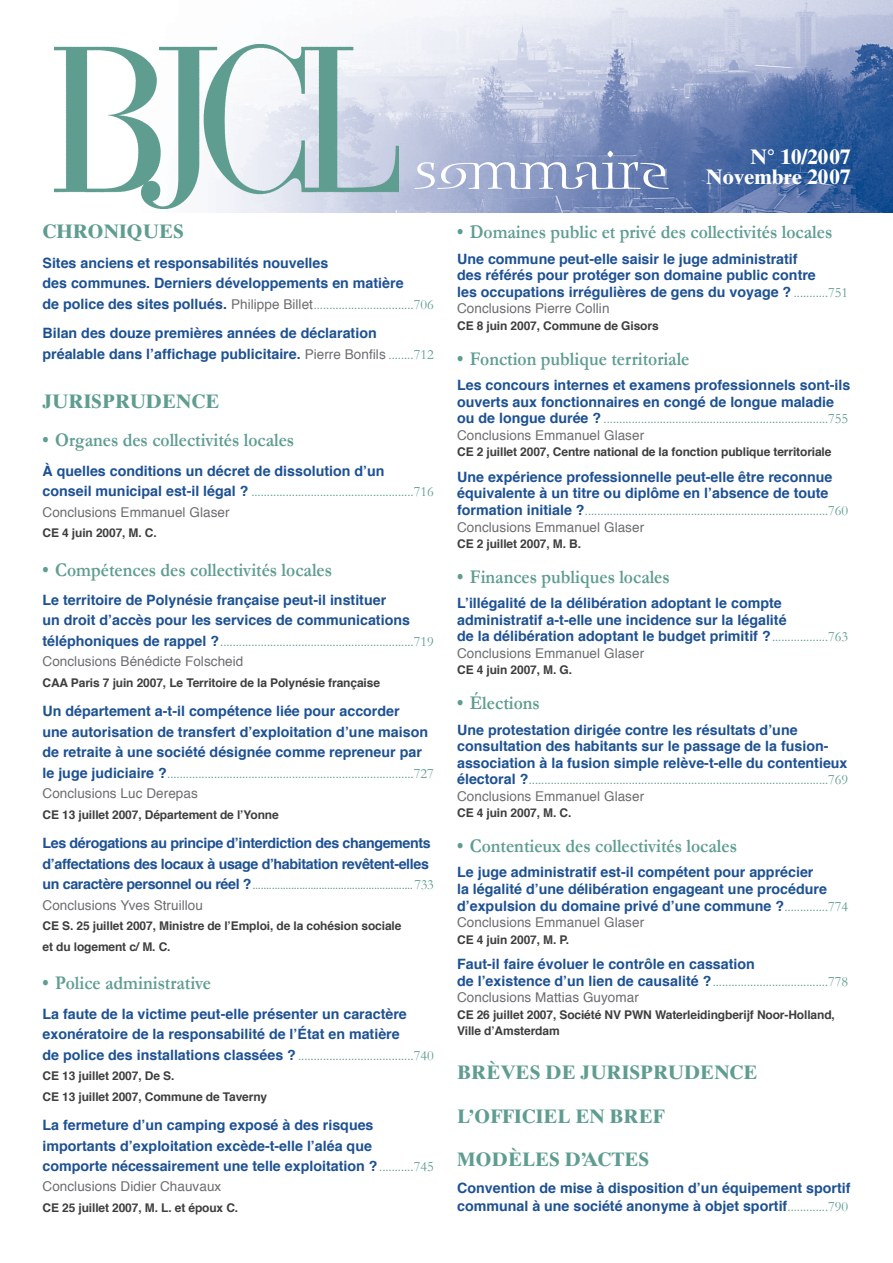
<style>
.page{position:relative;width:893px;height:1263px;background:#fff}
.page>*{position:absolute;margin:0;border:0;box-sizing:border-box;transform-origin:0 0}
.t1{font:55.2px "Blue Island Std";color:#fff}
.t2{font:700 21px/20.2px "Times Ten LT Std";color:#fff;text-align:right}
.t3{font:700 19.5px "Garamond";color:#5f9d91;scale:.9 1}
.t4{font:700 19.5px "Times Ten LT Std";color:#5f9d91}
.t5{font:700 14.25px/16.5px "Helvetica";color:#1d5193}
.t6{font:14.25px "Garamond";color:#5f9d91}
.t7{font:700 14.25px/20.5px "Helvetica";letter-spacing:-.025em;color:#1d5193}
.t8{font:13.5px "Helvetica";letter-spacing:.005em;color:#6c6d70}
.t9{font:700 12px/20.4px "Helvetica";letter-spacing:-.01em;color:#3e3e3f}
.s1{font-family:"Helvetica";font-weight:700;color:#1d5193}
.s2{font-family:"Helvetica";font-size:13.5px;color:#6c6d70}
.s3{font-weight:400;font-size:13.5px;color:#6c6d70}
.s4{font-family:"Garamond";font-weight:400;color:#5f9d91}
</style>
<div class="page">
<img style="left:156px;top:0;width:737px;height:213px">
<img style="left:55px;top:45px;width:344px;height:163px">
<h1 class="t1" style="left:415px;top:138px;width:255px">sommaire</h1>
<h2 class="t2" style="left:706px;top:146px;width:146px">N° 10/2007<br>NOVEMBRE 2007</h2>
<h3 class="t4" style="left:43px;top:220px;width:143px">CHRONIQUES</h3>
<p class="t5" style="left:43px;top:253px;width:363px;line-height:20.5px">Sites anciens et responsabilités nouvelles<br>des communes. Derniers développements en matière</p>
<p class="t6" style="left:43px;top:296px;width:393px"><span class="s1">de police des sites pollués.</span> <span class="s2">Philippe Billet</span>................................706</p>
<p class="t5" style="left:43px;top:323px;width:393px;line-height:20.5px">Bilan des douze premières années de déclaration préalable dans l’affichage publicitaire. <span class="s3">Pierre Bonfils</span> <span class="s4">........712</span></p>
<h3 class="t4" style="left:43px;top:389px;width:179px">JURISPRUDENCE</h3>
<h3 class="t3" style="left:43px;top:428px;width:281px">• Organes des collectivités locales</h3>
<p class="t5" style="left:43px;top:462px;width:344px">À quelles conditions un décret de dissolution d’un</p>
<p class="t6" style="left:43px;top:483px;width:393px"><span class="s1">conseil municipal est-il légal ?</span> ....................................................716</p>
<p class="t8" style="left:43px;top:501px;width:189px">Conclusions Emmanuel Glaser</p>
<p class="t9" style="left:43px;top:523px;width:116px">CE 4 juin 2007, M. C.</p>
<h3 class="t3" style="left:43px;top:558px;width:323px">• Compétences des collectivités locales</h3>
<p class="t5" style="left:43px;top:590px;width:369px;line-height:20.5px">Le territoire de Polynésie française peut-il instituer<br>un droit d’accès pour les services de communications</p>
<p class="t6" style="left:43px;top:633px;width:393px"><span class="s1">téléphoniques de rappel ?</span>..............................................................719</p>
<p class="t8" style="left:43px;top:651px;width:202px">Conclusions Bénédicte Folscheid</p>
<p class="t9" style="left:43px;top:673px;width:339px">CAA Paris 7 juin 2007, Le Territoire de la Polynésie française</p>
<p class="t5" style="left:43px;top:701px;width:387px;line-height:20.5px">Un département a-t-il compétence liée pour accorder une autorisation de transfert d’exploitation d’une maison de retraite à une société désignée comme repreneur par</p>
<p class="t6" style="left:43px;top:765px;width:393px"><span class="s1">le juge judiciaire ?</span>...............................................................................727</p>
<p class="t8" style="left:43px;top:783px;width:157px">Conclusions Luc Derepas</p>
<p class="t9" style="left:43px;top:804px;width:238px">CE 13 juillet 2007, Département de l’Yonne</p>
<p class="t7" style="left:43px;top:833px;width:390px">Les dérogations au principe d’interdiction des changements d’affectations des locaux à usage d’habitation revêtent-elles</p>
<p class="t6" style="left:43px;top:876px;width:393px"><span class="s1">un caractère personnel ou réel ?</span>..........................................................733</p>
<p class="t8" style="left:43px;top:894px;width:162px">Conclusions Yves Struillou</p>
<p class="t9" style="left:43px;top:916px;width:360px">CE S. 25 juillet 2007, Ministre de l’Emploi, de la cohésion sociale et du logement c/ M. C.</p>
<h3 class="t3" style="left:43px;top:971px;width:189px">• Police administrative</h3>
<p class="t5" style="left:43px;top:1003px;width:366px;line-height:20.5px">La faute de la victime peut-elle présenter un caractère exonératoire de la responsabilité de l’État en matière</p>
<p class="t6" style="left:43px;top:1046px;width:393px"><span class="s1">de police des installations classées ?</span>.....................................740</p>
<p class="t9" style="left:43px;top:1066px;width:226px">CE 13 juillet 2007, De S.<br>CE 13 juillet 2007, Commune de Taverny</p>
<p class="t5" style="left:43px;top:1115px;width:393px;line-height:20.5px">La fermeture d’un camping exposé à des risques importants d’exploitation excède-t-elle l’aléa que comporte nécessairement une telle exploitation ?<span class="s4">...........745</span></p>
<p class="t8" style="left:43px;top:1176px;width:180px">Conclusions Didier Chauvaux</p>
<p class="t9" style="left:43px;top:1198px;width:197px">CE 25 juillet 2007, M. L. et époux C.</p>
<h3 class="t3" style="left:457px;top:220px;width:418px">• Domaines public et privé des collectivités locales</h3>
<p class="t5" style="left:457px;top:251px;width:393px">Une commune peut-elle saisir le juge administratif<br>des référés pour protéger son domaine public contre<br>les occupations irrégulières de gens du voyage ? <span class="s4">...........751</span></p>
<p class="t8" style="left:457px;top:298px;width:154px">Conclusions Pierre Collin</p>
<p class="t9" style="left:457px;top:316px;width:203px">CE 8 juin 2007, Commune de Gisors</p>
<h3 class="t3" style="left:457px;top:347px;width:260px">• Fonction publique territoriale</h3>
<p class="t5" style="left:457px;top:377px;width:395px">Les concours internes et examens professionnels sont-ils ouverts aux fonctionnaires en congé de longue maladie</p>
<p class="t6" style="left:457px;top:410px;width:393px"><span class="s1">ou de longue durée ?</span> ........................................................................755</p>
<p class="t8" style="left:457px;top:425px;width:189px">Conclusions Emmanuel Glaser</p>
<p class="t9" style="left:457px;top:442px;width:376px">CE 2 juillet 2007, Centre national de la fonction publique territoriale</p>
<p class="t5" style="left:457px;top:469px;width:377px">Une expérience professionnelle peut-elle être reconnue équivalente à un titre ou diplôme en l’absence de toute</p>
<p class="t6" style="left:457px;top:502px;width:393px"><span class="s1">formation initiale ?</span>..............................................................................760</p>
<p class="t8" style="left:457px;top:516px;width:189px">Conclusions Emmanuel Glaser</p>
<p class="t9" style="left:457px;top:534px;width:125px">CE 2 juillet 2007, M. B.</p>
<h3 class="t3" style="left:457px;top:565px;width:238px">• Finances publiques locales</h3>
<p class="t5" style="left:457px;top:595px;width:393px">L’illégalité de la délibération adoptant le compte administratif a-t-elle une incidence sur la légalité<br>de la délibération adoptant le budget primitif ?<span class="s4">..................763</span></p>
<p class="t8" style="left:457px;top:643px;width:189px">Conclusions Emmanuel Glaser</p>
<p class="t9" style="left:457px;top:660px;width:116px">CE 4 juin 2007, M. G.</p>
<h3 class="t3" style="left:457px;top:691px;width:93px">• Élections</h3>
<p class="t5" style="left:457px;top:721px;width:392px">Une protestation dirigée contre les résultats d’une consultation des habitants sur le passage de la fusion&shy;association à la fusion simple relève-t-elle du contentieux</p>
<p class="t6" style="left:457px;top:771px;width:393px"><span class="s1">électoral ?</span>................................................................................................769</p>
<p class="t8" style="left:457px;top:786px;width:189px">Conclusions Emmanuel Glaser</p>
<p class="t9" style="left:457px;top:803px;width:116px">CE 4 juin 2007, M. C.</p>
<h3 class="t3" style="left:457px;top:834px;width:312px">• Contentieux des collectivités locales</h3>
<p class="t5" style="left:457px;top:864px;width:393px">Le juge administratif est-il compétent pour apprécier<br>la légalité d’une délibération engageant une procédure d’expulsion du domaine privé d’une commune ?<span class="s4">..............774</span></p>
<p class="t8" style="left:457px;top:912px;width:189px">Conclusions Emmanuel Glaser</p>
<p class="t9" style="left:457px;top:929px;width:114px">CE 4 juin 2007, M. P.</p>
<p class="t5" style="left:457px;top:956px;width:299px">Faut-il faire évoluer le contrôle en cassation</p>
<p class="t6" style="left:457px;top:973px;width:393px"><span class="s1">de l’existence d’un lien de causalité ?</span>.....................................778</p>
<p class="t8" style="left:457px;top:987px;width:183px">Conclusions Mattias Guyomar</p>
<p class="t9" style="left:457px;top:1006px;width:379px;line-height:16.5px">CE 26 juillet 2007, Société NV PWN Waterleidingberijf Noor-Holland,<br>Ville d’Amsterdam</p>
<h3 class="t4" style="left:457px;top:1060px;width:302px">BRÈVES DE JURISPRUDENCE</h3>
<h3 class="t4" style="left:457px;top:1104px;width:209px">L’OFFICIEL EN BREF</h3>
<h3 class="t4" style="left:457px;top:1147px;width:194px">MODÈLES D’ACTES</h3>
<p class="t5" style="left:457px;top:1179px;width:395px;line-height:18px">Convention de mise à disposition d’un équipement sportif communal à une société anonyme à objet sportif<span class="s4">.............790</span></p>
</div>
